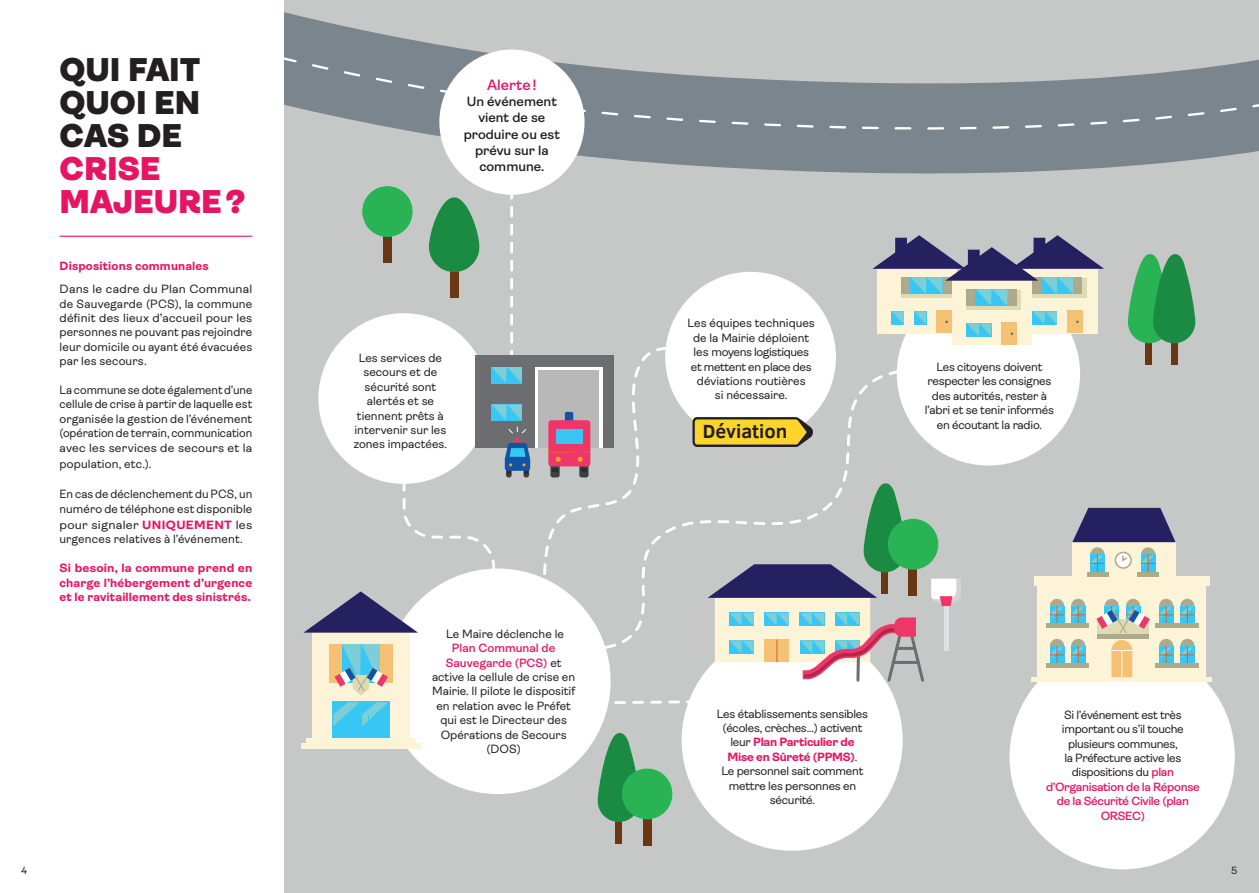
<style>
.page{position:relative;width:1259px;height:893px;background:#fff}
.page>*{position:absolute;margin:0;border:0;box-sizing:border-box;transform-origin:0 0}
.t1{font:900 33px/33px "Ambit";color:#231f20}
.t2{font:700 19.5px "Clear Sans";color:#231f20}
.Labeur{font:600 15px "Ambit";color:#e61563}
.Labeur-2{font:600 13.5px/16.2px "Ambit";color:#231f20;text-align:center}
.Labeur-3{font:12px/14.4px "Ambit";color:#231f20;text-align:center}
.Labeur-4{font:12px/14.4px "Ambit";letter-spacing:-.02em;color:#231f20;text-align:center}
.Labeur-5{font:12px/14.4px "Ambit";color:#231f20;text-align:justify;scale:1.04 1}
.Labeur-6{font:12px/14.4px "Ambit";letter-spacing:-.025em;color:#231f20;text-align:center}
.Labeur-7{font:700 12px/14.4px "Ambit";letter-spacing:.015em;color:#e61563;text-align:justify}
.Labeur-8{font:12px/14.4px "Ambit";color:#231f20;scale:1.06 1}
.t3{font:10.5px "Ambit";color:#231f20}
.s1{color:#e61563}
.s2{font-weight:700;color:#e61563}
.s3{font-weight:600;color:#e61563}
</style>
<div class="page">
<div style="left:285px;top:0;width:974px;height:893px;background:#c6c7c7"></div>
<svg style="left:391px;top:154px;width:846px;height:93px"></svg>
<svg style="left:285px;top:12px;width:974px;height:142px"></svg>
<div style="left:681px;top:630px;width:221px;height:221px;background:#fff;border-radius:50%"></div>
<div style="left:665px;top:272px;width:171px;height:170px;background:#fff;border-radius:50%"></div>
<svg style="left:607px;top:699px;width:83px;height:7px"></svg>
<div style="left:318px;top:313px;width:171px;height:171px;background:#fff;border-radius:50%"></div>
<div style="left:385px;top:568px;width:225px;height:226px;background:#fff;border-radius:50%"></div>
<div style="left:897px;top:282px;width:183px;height:184px;background:#fff;border-radius:50%"></div>
<div style="left:1009px;top:644px;width:225px;height:225px;background:#fff;border-radius:50%"></div>
<div style="left:439px;top:50px;width:145px;height:145px;background:#fff;border-radius:50%"></div>
<svg style="left:588px;top:362px;width:371px;height:292px"></svg>
<svg style="left:540px;top:336px;width:198px;height:277px"></svg>
<div style="left:312px;top:633px;width:97px;height:105px;background:#fdf4d7"></div>
<div style="left:952px;top:281px;width:79px;height:64px;background:#fdf4d7"></div>
<div style="left:1001px;top:322px;width:15px;height:23px;background:#f5c172"></div>
<svg style="left:872px;top:235px;width:232px;height:101px"></svg>
<div style="left:966px;top:289px;width:9px;height:17px;background:#aca98c"></div>
<div style="left:1008px;top:289px;width:8px;height:17px;background:#aca98c"></div>
<div style="left:615px;top:812px;width:7px;height:31px;background:#6a3714"></div>
<div style="left:643px;top:808px;width:8px;height:37px;background:#6a3714"></div>
<svg style="left:597px;top:731px;width:75px;height:91px"></svg>
<div style="left:450px;top:260px;width:8px;height:37px;background:#6a3714"></div>
<div style="left:429px;top:197px;width:50px;height:75px;background:#1b8b43;border-radius:25px"></div>
<div style="left:383px;top:225px;width:8px;height:38px;background:#6a3714"></div>
<svg style="left:362px;top:186px;width:51px;height:51px"></svg>
<div style="left:476px;top:355px;width:138px;height:92px;background:#6c6d70"></div>
<svg style="left:491px;top:191px;width:31px;height:192px"></svg>
<svg style="left:491px;top:405px;width:31px;height:16px"></svg>
<div style="left:535px;top:367px;width:67px;height:80px;background:#fff"></div>
<div style="left:538px;top:370px;width:61px;height:77px;background:#b8b8b9"></div>
<svg style="left:550px;top:459px;width:9px;height:18px"></svg>
<svg style="left:579px;top:459px;width:9px;height:18px"></svg>
<div style="left:565px;top:412px;width:8px;height:14px;background:#1153a5;border-radius:2px"></div>
<div style="left:548px;top:420px;width:42px;height:46px;background:#ee3669;border-radius:3px"></div>
<div style="left:556px;top:429px;width:26px;height:14px;background:#38c6f4"></div>
<svg style="left:581px;top:468px;width:6px;height:4px"></svg>
<svg style="left:552px;top:468px;width:6px;height:4px"></svg>
<svg style="left:556px;top:457px;width:5px;height:5px"></svg>
<svg style="left:577px;top:457px;width:5px;height:5px"></svg>
<div style="left:506px;top:466px;width:5px;height:11px;background:#3b3f41;border-radius:3px"></div>
<div style="left:523px;top:466px;width:6px;height:11px;background:#3b3f41;border-radius:3px"></div>
<svg style="left:515px;top:438px;width:5px;height:8px"></svg>
<svg style="left:505px;top:443px;width:25px;height:31px"></svg>
<div style="left:332px;top:701px;width:57px;height:37px;background:#38c6f4"></div>
<svg style="left:333px;top:702px;width:55px;height:24px"></svg>
<div style="left:306px;top:738px;width:110px;height:5px;background:#fdf4d7"></div>
<div style="left:301px;top:743px;width:120px;height:6px;background:#fdf4d7"></div>
<div style="left:1145px;top:333px;width:7px;height:31px;background:#6a3714"></div>
<div style="left:1170px;top:333px;width:7px;height:31px;background:#6a3714"></div>
<svg style="left:1128px;top:254px;width:67px;height:89px"></svg>
<svg style="left:707px;top:481px;width:254px;height:203px"></svg>
<svg style="left:303px;top:478px;width:193px;height:217px"></svg>
<div style="left:1037px;top:584px;width:169px;height:93px;background:#fdf4d7"></div>
<hr style="left:1031px;top:677px;width:181px;height:4px;background:#fdf4d7">
<svg style="left:1050px;top:658px;width:14px;height:6px"></svg>
<svg style="left:1050px;top:639px;width:14px;height:19px"></svg>
<hr style="left:1046px;top:664px;width:21px;height:4px;background:#aca98c">
<svg style="left:1071px;top:658px;width:14px;height:6px"></svg>
<svg style="left:1071px;top:639px;width:14px;height:19px"></svg>
<hr style="left:1067px;top:664px;width:22px;height:4px;background:#aca98c">
<svg style="left:1159px;top:658px;width:14px;height:6px"></svg>
<svg style="left:1159px;top:639px;width:14px;height:19px"></svg>
<hr style="left:1155px;top:664px;width:22px;height:4px;background:#aca98c">
<svg style="left:1180px;top:658px;width:14px;height:6px"></svg>
<svg style="left:1180px;top:639px;width:14px;height:19px"></svg>
<hr style="left:1177px;top:664px;width:21px;height:4px;background:#aca98c">
<svg style="left:1050px;top:618px;width:14px;height:6px"></svg>
<svg style="left:1050px;top:599px;width:14px;height:19px"></svg>
<hr style="left:1046px;top:624px;width:21px;height:4px;background:#aca98c">
<svg style="left:1071px;top:618px;width:14px;height:6px"></svg>
<svg style="left:1071px;top:599px;width:14px;height:19px"></svg>
<hr style="left:1067px;top:624px;width:22px;height:4px;background:#aca98c">
<svg style="left:1159px;top:618px;width:14px;height:6px"></svg>
<svg style="left:1159px;top:599px;width:14px;height:19px"></svg>
<hr style="left:1155px;top:624px;width:22px;height:4px;background:#aca98c">
<svg style="left:1180px;top:618px;width:14px;height:6px"></svg>
<svg style="left:1180px;top:599px;width:14px;height:19px"></svg>
<hr style="left:1177px;top:624px;width:21px;height:4px;background:#aca98c">
<div style="left:1072px;top:542px;width:103px;height:34px;background:#fdf4d7"></div>
<svg style="left:1111px;top:640px;width:21px;height:37px"></svg>
<hr style="left:1097px;top:634px;width:51px;height:4px;background:#aca98c">
<div style="left:1034px;top:576px;width:175px;height:9px;background:#fdf4d7"></div>
<svg style="left:1090px;top:567px;width:14px;height:5px"></svg>
<hr style="left:1087px;top:572px;width:21px;height:4px;background:#aca98c">
<svg style="left:1141px;top:567px;width:14px;height:5px"></svg>
<hr style="left:1137px;top:572px;width:22px;height:4px;background:#aca98c">
<div style="left:1114px;top:552px;width:17px;height:17px;border:2px solid #aca98c;border-radius:50%"></div>
<svg style="left:1072px;top:508px;width:103px;height:59px"></svg>
<svg style="left:1096px;top:599px;width:53px;height:35px"></svg>
<svg style="left:692px;top:417px;width:122px;height:30px;background:#cdb036"></svg>
<hr style="left:60px;top:236px;width:192px;height:1px;background:#e61563">
<p class="t1" style="left:60px;top:53px;width:187px">QUI FAIT<br>QUOI EN<br>CAS DE<br><span class="s1">CRISE<br>MAJEURE?</span></p>
<p class="Labeur-7" style="left:60px;top:259px;width:151px">Dispositions communales</p>
<p class="Labeur-5" style="left:60px;top:282px;width:187px">Dans le cadre du Plan Communal de Sauvegarde (PCS), la commune définit des lieux d’accueil pour les personnes ne pouvant pas rejoindre leur domicile ou ayant été évacuées par les secours.</p>
<p class="Labeur-3" style="left:60px;top:383px;width:194px;text-align:justify">La commune se dote également d’une cellule de crise à partir de laquelle est organisée la gestion de l’événement (opération de terrain, communication avec les services de secours et la</p>
<p class="Labeur-3" style="left:60px;top:457px;width:93px">population, etc.).</p>
<p class="Labeur-3" style="left:60px;top:487px;width:194px;text-align:left">En cas de déclenchement du PCS, un numéro de téléphone est disponible</p>
<p class="Labeur-8" style="left:60px;top:518px;width:183px">pour signaler <span class="s2">UNIQUEMENT</span> les urgences relatives à l’événement.</p>
<p class="Labeur-7" style="left:60px;top:561px;width:194px">Si besoin, la commune prend en charge l’hébergement d’urgence et le ravitaillement des sinistrés.</p>
<p class="Labeur" style="left:487px;top:76px;width:51px">Alerte!</p>
<p class="Labeur-2" style="left:464px;top:94px;width:98px">Un événement vient de se produire ou est prévu sur la commune.</p>
<p class="Labeur-3" style="left:354px;top:351px;width:95px">Les services de secours et de sécurité sont alertés et se tiennent prêts à intervenir sur les zones impactées.</p>
<p class="Labeur-3" style="left:432px;top:626px;width:145px">Le Maire déclenche le<br><span class="s3">Plan Communal de<br>Sauvegarde (PCS)</span> et active la cellule de crise en<br>Mairie. Il pilote le dispositif en relation avec le Préfet qui est le Directeur des<br>Opérations de Secours (DOS)</p>
<p class="Labeur-3" style="left:687px;top:316px;width:129px">Les équipes techniques de la Mairie déploient les moyens logistiques et mettent en place des déviations routières</p>
<p class="Labeur-3" style="left:715px;top:388px;width:74px">si nécessaire.</p>
<p class="t2" style="left:703px;top:417px;width:86px">Déviation</p>
<p class="Labeur-4" style="left:924px;top:360px;width:131px">Les citoyens doivent respecter les consignes des autorités, rester à l’abri et se tenir informés en écoutant la radio.</p>
<p class="Labeur-4" style="left:717px;top:706px;width:153px">Les établissements sensibles (écoles, crèches...) activent leur <span class="s2">Plan Particulier de<br>Mise en Sûreté (PPMS)</span>.<br>Le personnel sait comment mettre les personnes en sécurité.</p>
<p class="Labeur-6" style="left:1046px;top:708px;width:155px">Si l’événement est très important ou s’il touche plusieurs communes,<br>la Préfecture active les dispositions du <span class="s3">plan d’Organisation de la Réponse de la Sécurité Civile (plan<br>ORSEC)</span></p>
<p class="t3" style="left:21px;top:864px;width:8px">4</p>
<p class="t3" style="left:1231px;top:864px;width:8px">5</p>
</div>
